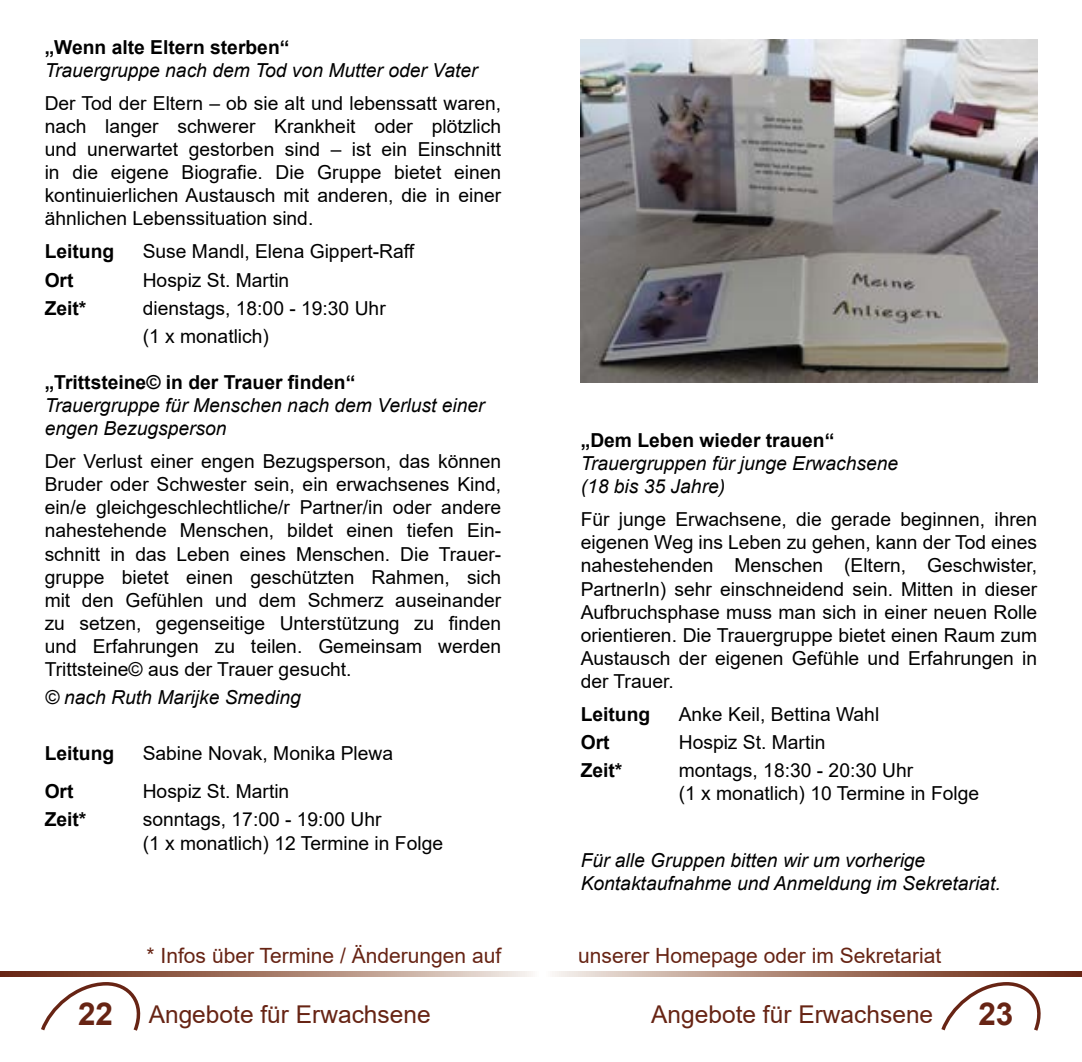
<style>
.page{position:relative;width:1082px;height:1062px;background:#fff}
.page>*{position:absolute;margin:0;border:0;box-sizing:border-box;transform-origin:0 0}
.t1{font:700 31.5px "Arial";color:#672414}
.t2{font:24.5px "Arial";color:#672414}
.t3{font:21px "Arial";color:#672414}
.t4{font:19.25px/23.1px "Arial";color:#000;text-align:justify}
.t5{font:italic 19.25px/23.1px "Arial";color:#000}
.t6{font:700 19.25px "Arial";color:#000}
</style>
<div class="page">
<svg style="left:41px;top:982px;width:100px;height:49px"></svg>
<svg style="left:941px;top:982px;width:100px;height:49px"></svg>
<svg style="left:552px;top:971px;width:529px;height:5px;background:#a88070"></svg>
<svg style="left:0;top:971px;width:533px;height:5px;background:#a87f6f"></svg>
<img style="left:580px;top:40px;width:457px;height:342px">
<p class="t6" style="left:45px;top:33px;width:246px">„Wenn alte Eltern sterben“</p>
<p class="t5" style="left:45px;top:59px;width:434px">Trauergruppe nach dem Tod von Mutter oder Vater</p>
<p class="t4" style="left:45px;top:91px;width:458px">Der Tod der Eltern – ob sie alt und lebenssatt waren, nach langer schwerer Krankheit oder plötzlich und unerwartet gestorben sind – ist ein Einschnitt in die eigene Biografie. Die Gruppe bietet einen kontinuierlichen Austausch mit anderen, die in einer ähnlichen Lebenssituation sind.</p>
<p class="t6" style="left:45px;top:238px;width:71px">Leitung</p>
<p class="t4" style="left:143px;top:240px;width:273px">Suse Mandl, Elena Gippert-Raff</p>
<p class="t6" style="left:45px;top:266px;width:30px">Ort</p>
<p class="t4" style="left:143px;top:268px;width:148px">Hospiz St. Martin</p>
<p class="t6" style="left:45px;top:294px;width:43px">Zeit*</p>
<p class="t4" style="left:143px;top:294px;width:244px;line-height:28px">dienstags, 18:00 - 19:30 Uhr (1 x monatlich)</p>
<p class="t6" style="left:45px;top:368px;width:312px">„Trittsteine© in der Trauer finden“</p>
<p class="t5" style="left:45px;top:394px;width:441px">Trauergruppe für Menschen nach dem Verlust einer engen Bezugsperson</p>
<p class="t4" style="left:45px;top:450px;width:458px">Der Verlust einer engen Bezugsperson, das können Bruder oder Schwester sein, ein erwachsenes Kind, ein/e gleichgeschlechtliche/r Partner/in oder andere nahestehende Menschen, bildet einen tiefen Ein&shy;schnitt in das Leben eines Menschen. Die Trauer&shy;gruppe bietet einen geschützten Rahmen, sich mit den Gefühlen und dem Schmerz auseinander zu setzen, gegenseitige Unterstützung zu finden und Erfahrungen zu teilen. Gemeinsam werden Trittsteine© aus der Trauer gesucht.</p>
<p class="t5" style="left:45px;top:686px;width:257px">© nach Ruth Marijke Smeding</p>
<p class="t6" style="left:45px;top:740px;width:71px">Leitung</p>
<p class="t4" style="left:143px;top:742px;width:252px">Sabine Novak, Monika Plewa</p>
<p class="t6" style="left:45px;top:778px;width:30px">Ort</p>
<p class="t4" style="left:143px;top:780px;width:148px">Hospiz St. Martin</p>
<p class="t6" style="left:45px;top:806px;width:43px">Zeit*</p>
<p class="t4" style="left:143px;top:808px;width:302px">sonntags, 17:00 - 19:00 Uhr<br>(1 x monatlich) 12 Termine in Folge</p>
<p class="t6" style="left:580px;top:426px;width:255px">„Dem Leben wieder trauen“</p>
<p class="t5" style="left:580px;top:452px;width:319px">Trauergruppen für junge Erwachsene (18 bis 35 Jahre)</p>
<p class="t4" style="left:580px;top:508px;width:458px">Für junge Erwachsene, die gerade beginnen, ihren eigenen Weg ins Leben zu gehen, kann der Tod eines nahestehenden Menschen (Eltern, Geschwister, PartnerIn) sehr einschneidend sein. Mitten in dieser Aufbruchsphase muss man sich in einer neuen Rolle orientieren. Die Trauergruppe bietet einen Raum zum Austausch der eigenen Gefühle und Erfahrungen in der Trauer.</p>
<p class="t6" style="left:580px;top:700px;width:71px">Leitung</p>
<p class="t4" style="left:678px;top:702px;width:202px">Anke Keil, Bettina Wahl</p>
<p class="t6" style="left:580px;top:728px;width:30px">Ort</p>
<p class="t4" style="left:678px;top:730px;width:148px">Hospiz St. Martin</p>
<p class="t6" style="left:580px;top:757px;width:43px">Zeit*</p>
<p class="t4" style="left:678px;top:758px;width:302px">montags, 18:30 - 20:30 Uhr<br>(1 x monatlich) 10 Termine in Folge</p>
<p class="t5" style="left:580px;top:849px;width:421px">Für alle Gruppen bitten wir um vorherige<br>Kontaktaufnahme und Anmeldung im Sekretariat.</p>
<p class="t3" style="left:147px;top:941px;width:356px">* Infos über Termine / Änderungen auf</p>
<p class="t3" style="left:578px;top:941px;width:364px">unserer Homepage oder im Sekretariat</p>
<p class="t2" style="left:149px;top:998px;width:283px">Angebote für Erwachsene</p>
<p class="t2" style="left:651px;top:998px;width:283px">Angebote für Erwachsene</p>
<h1 class="t1" style="left:78px;top:992px;width:37px">22</h1>
<h1 class="t1" style="left:978px;top:992px;width:37px">23</h1>
</div>
